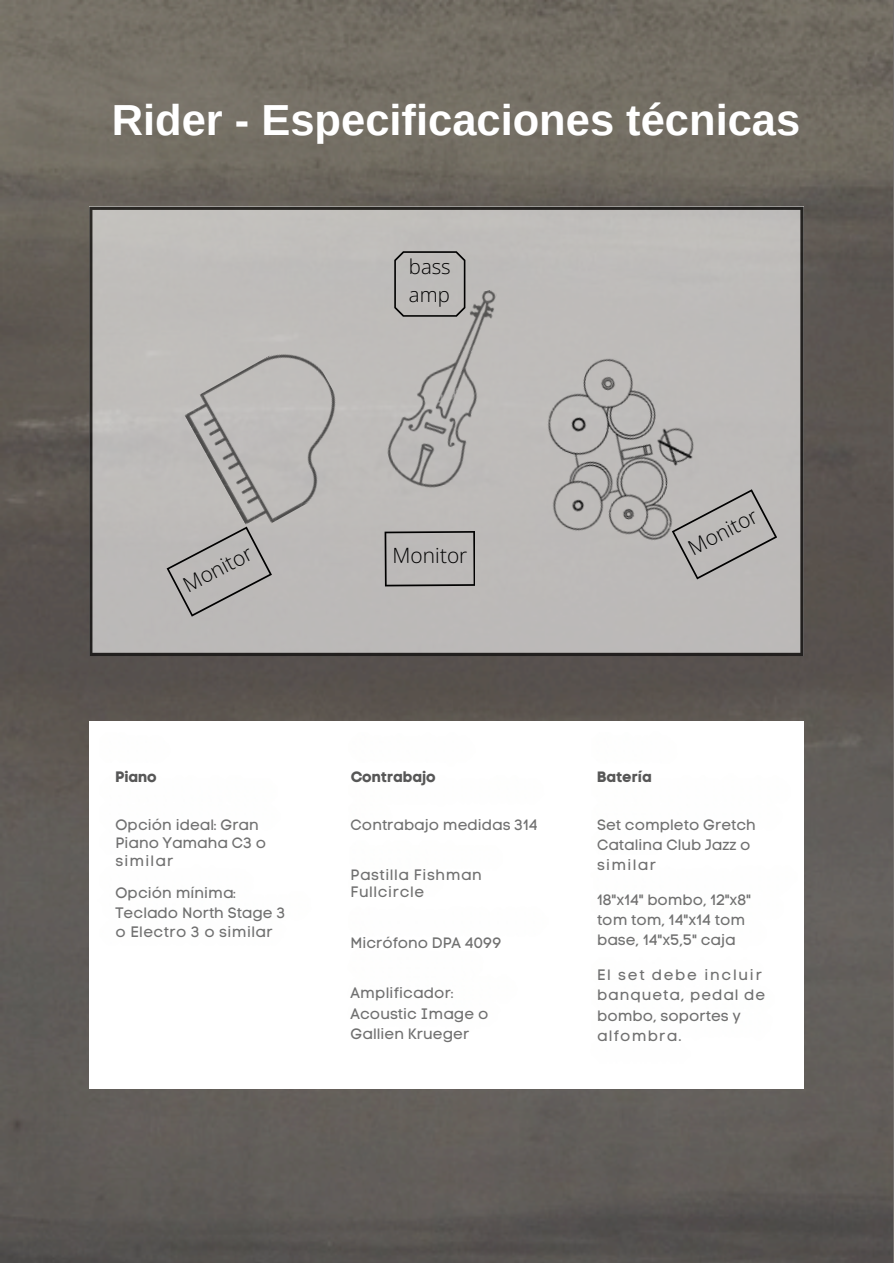
<style>
.page{position:relative;width:894px;height:1264px;background:#fff}
.page>*{position:absolute;margin:0;border:0;box-sizing:border-box;transform-origin:0 0}
.t1{font:700 43.5px "Arimo";color:#fff}
.t2{font:300 21px "Open Sans";letter-spacing:-.01em;color:#000}
.t3{font:300 20.4px/28.2px "Open Sans";color:#000}
.t4{font:15px "Code Pro Normal LC";color:#707070}
.t5{font:15px "Code Pro Normal LC";letter-spacing:.04em;color:#707070}
.t6{font:15px "Code Pro Bold LC";color:#575757}
.t7{font:15px "Code Pro Normal LC";letter-spacing:.025em;color:#707070}
.t8{font:15px "Code Pro Normal LC";letter-spacing:.115em;color:#707070}
.t9{font:15px "Code Pro Normal LC";letter-spacing:.065em;color:#707070}
.t10{font:15px "Code Pro Normal LC";letter-spacing:.08em;color:#707070}
.t11{font:15px "Code Pro Normal LC";letter-spacing:.075em;color:#707070}
.t12{font:15px "Code Pro Normal LC";letter-spacing:.085em;color:#707070}
</style>
<div class="page">
<img style="left:0;top:0;width:892px;height:1262px">
<img style="left:89px;top:721px;width:713px;height:367px">
<div style="left:89px;top:207px;width:714px;height:449px;background:#bdbbb9"></div>
<img style="left:179px;top:337px;width:196px;height:197px">
<img style="left:350px;top:289px;width:192px;height:211px">
<img style="left:500px;top:337px;width:234px;height:234px">
<svg style="left:166px;top:526px;width:106px;height:90px"></svg>
<svg style="left:384px;top:531px;width:91px;height:55px"></svg>
<svg style="left:394px;top:251px;width:71px;height:66px"></svg>
<svg style="left:671px;top:489px;width:106px;height:90px"></svg>
<h2 class="t1" style="left:112px;top:95px;width:690px">Rider - Especificaciones técnicas</h2>
<p class="t3" style="left:409px;top:252px;width:43px">bass amp</p>
<h2 class="t2" style="left:177px;top:573px;width:76px;rotate:-28deg">Monitor</h2>
<p class="t2" style="left:392px;top:540px;width:77px">Monitor</p>
<p class="t2" style="left:682px;top:536px;width:76px;rotate:-28deg">Monitor</p>
<h2 class="t6" style="left:116px;top:767px;width:43px">Piano</h2>
<h2 class="t6" style="left:350px;top:767px;width:87px">Contrabajo</h2>
<h3 class="t4" style="left:116px;top:815px;width:145px">Opción ideal: Gran</h3>
<p class="t4" style="left:350px;top:815px;width:189px">Contrabajo medidas 314</p>
<h3 class="t4" style="left:116px;top:833px;width:152px">Piano Yamaha C3 o</h3>
<p class="t11" style="left:116px;top:851px;width:59px">similar</p>
<p class="t4" style="left:116px;top:884px;width:122px">Opción mínima:</p>
<p class="t4" style="left:116px;top:903px;width:171px">Teclado North Stage 3</p>
<p class="t7" style="left:116px;top:922px;width:159px">o Electro 3 o similar</p>
<p class="t5" style="left:350px;top:865px;width:133px">Pastilla Fishman</p>
<h3 class="t5" style="left:350px;top:882px;width:75px">Fullcircle</h3>
<p class="t4" style="left:350px;top:933px;width:152px">Micrófono DPA 4099</p>
<p class="t4" style="left:350px;top:984px;width:105px">Amplificador:</p>
<p class="t4" style="left:350px;top:1004px;width:139px">Acoustic Image o</p>
<p class="t4" style="left:350px;top:1024px;width:120px">Gallien Krueger</p>
<p class="t6" style="left:597px;top:767px;width:56px">Batería</p>
<p class="t4" style="left:597px;top:815px;width:160px">Set completo Gretch</p>
<p class="t4" style="left:597px;top:835px;width:155px">Catalina Club Jazz o</p>
<h3 class="t12" style="left:597px;top:855px;width:60px">similar</h3>
<p class="t4" style="left:597px;top:890px;width:155px">18"x14" bombo, 12"x8"</p>
<p class="t4" style="left:597px;top:910px;width:150px">tom tom, 14"x14 tom</p>
<p class="t4" style="left:597px;top:931px;width:140px">base, 14"x5,5" caja</p>
<p class="t8" style="left:597px;top:965px;width:166px">El set debe incluir</p>
<p class="t9" style="left:597px;top:986px;width:170px">banqueta, pedal de</p>
<p class="t4" style="left:597px;top:1006px;width:145px">bombo, soportes y</p>
<p class="t10" style="left:597px;top:1026px;width:86px">alfombra.</p>
</div>
